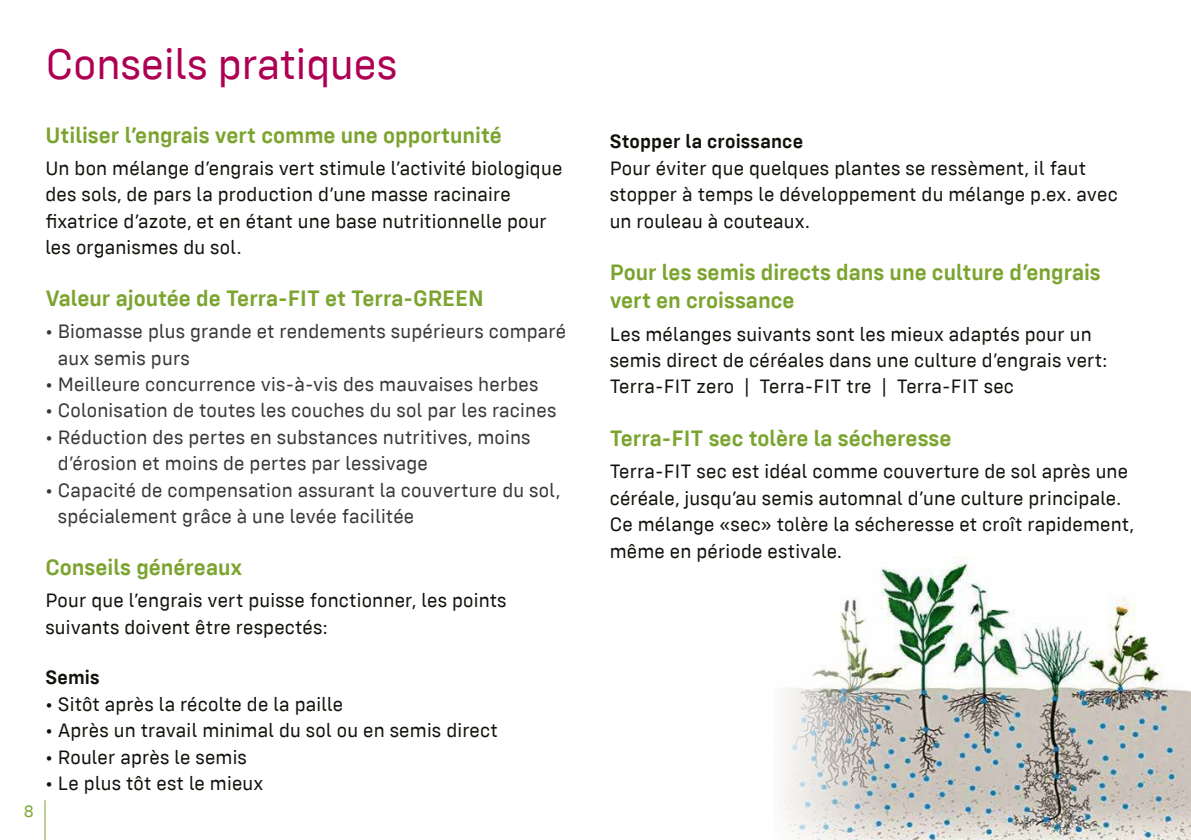
<style>
.page{position:relative;width:1191px;height:840px;background:#fff}
.page>*{position:absolute;margin:0;border:0;box-sizing:border-box;transform-origin:0 0}
.t1{font:44px "Config";color:#ad0053}
.t2{font:600 23px/28.8px "Config";color:#7ba42f}
.t3{font:20px/26.4px "Config";letter-spacing:.01em;color:#12120d}
.t4{font:20px/26.4px "Config";letter-spacing:.01em;color:#383937}
.t5{font:600 20px "Config";letter-spacing:.01em;color:#12120d}
.t6{font:17px "Config";color:#7ba42f}
</style>
<div class="page">
<hr style="left:45px;top:799px;width:1px;height:40px;background:#7ba42f">
<img style="left:779px;top:556px;width:412px;height:283px">
<h1 class="t1" style="left:46px;top:39px;width:353px">Conseils pratiques</h1>
<p class="t6" style="left:24px;top:801px;width:12px">8</p>
<p class="t2" style="left:45px;top:120px;width:458px">Utiliser l’engrais vert comme une opportunité</p>
<p class="t3" style="left:45px;top:154px;width:518px">Un bon mélange d’engrais vert stimule l’activité biologique des sols, de pars la production d’une masse racinaire fixatrice d’azote, et en étant une base nutritionnelle pour les organismes du sol.</p>
<p class="t2" style="left:45px;top:283px;width:440px">Valeur ajoutée de Terra-FIT et Terra-GREEN</p>
<p class="t4" style="left:58px;top:318px;width:510px;text-indent:-12px">• Biomasse plus grande et rendements supérieurs comparé aux semis purs</p>
<p class="t4" style="left:45px;top:371px;width:495px">• Meilleure concurrence vis-à-vis des mauvaises herbes</p>
<p class="t4" style="left:45px;top:397px;width:512px">• Colonisation de toutes les couches du sol par les racines</p>
<p class="t4" style="left:58px;top:423px;width:474px;text-indent:-12px">• Réduction des pertes en substances nutritives, moins d’érosion et moins de pertes par lessivage</p>
<p class="t4" style="left:58px;top:476px;width:504px;text-indent:-12px">• Capacité de compensation assurant la couverture du sol, spécialement grâce à une levée facilitée</p>
<p class="t2" style="left:45px;top:552px;width:198px">Conseils généreaux</p>
<p class="t3" style="left:45px;top:587px;width:463px">Pour que l’engrais vert puisse fonctionner, les points suivants doivent être respectés:</p>
<p class="t5" style="left:45px;top:665px;width:56px">Semis</p>
<p class="t3" style="left:45px;top:690px;width:299px">• Sitôt après la récolte de la paille</p>
<p class="t3" style="left:45px;top:716px;width:454px">• Après un travail minimal du sol ou en semis direct</p>
<p class="t3" style="left:45px;top:743px;width:203px">• Rouler après le semis</p>
<p class="t3" style="left:45px;top:769px;width:220px">• Le plus tôt est le mieux</p>
<p class="t5" style="left:609px;top:130px;width:195px">Stopper la croissance</p>
<p class="t3" style="left:609px;top:154px;width:509px">Pour éviter que quelques plantes se ressèment, il faut stopper à temps le développement du mélange p.ex. avec un rouleau à couteaux.</p>
<p class="t2" style="left:609px;top:257px;width:492px">Pour les semis directs dans une culture d’engrais vert en croissance</p>
<p class="t3" style="left:609px;top:320px;width:499px">Les mélanges suivants sont les mieux adaptés pour un semis direct de céréales dans une culture d’engrais vert:<br>Terra-FIT zero | Terra-FIT tre | Terra-FIT sec</p>
<p class="t2" style="left:609px;top:423px;width:343px">Terra-FIT sec tolère la sécheresse</p>
<p class="t3" style="left:609px;top:458px;width:526px">Terra-FIT sec est idéal comme couverture de sol après une céréale, jusqu’au semis automnal d’une culture principale.<br>Ce mélange «sec» tolère la sécheresse et croît rapidement, même en période estivale.</p>
</div>
